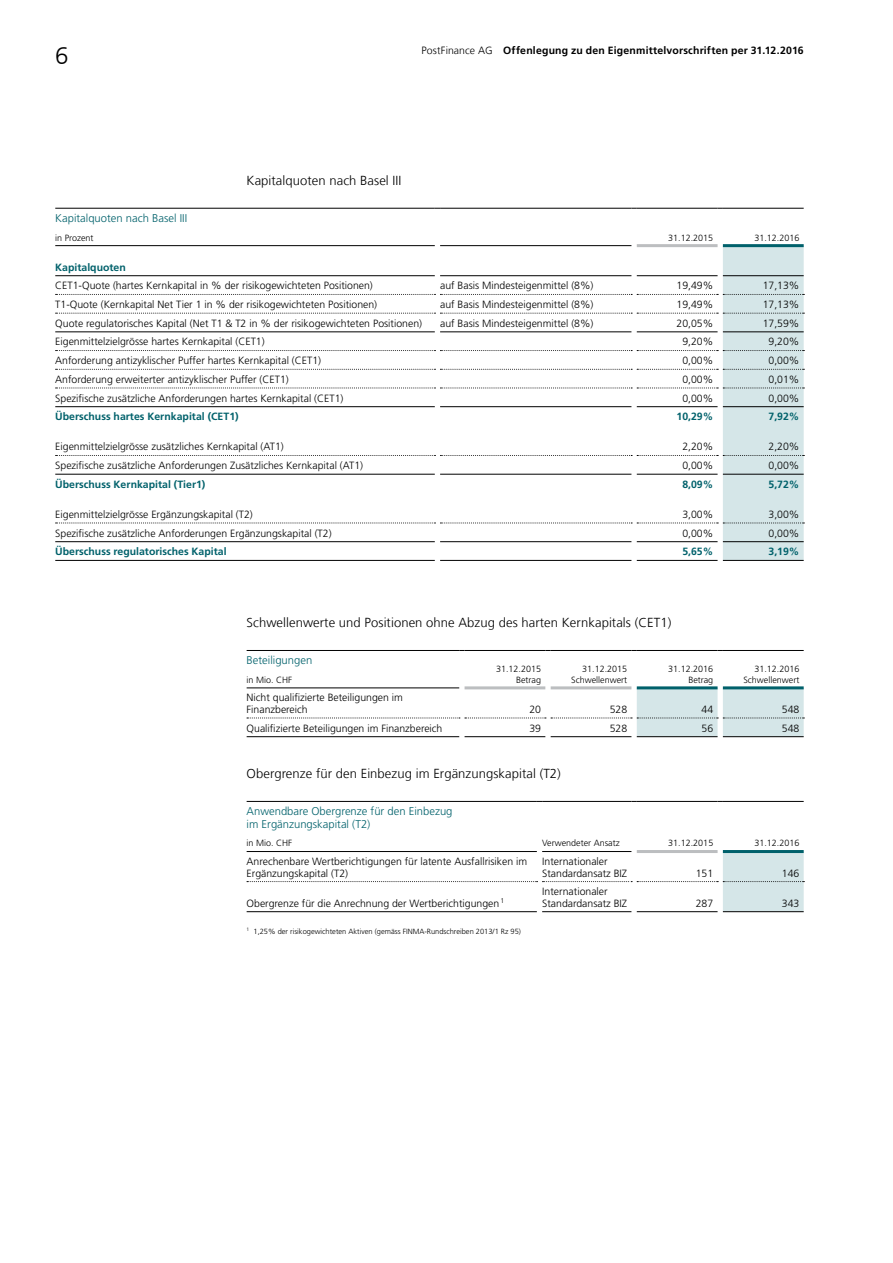
<style>
.page{position:relative;width:893px;height:1263px;background:#fff}
.page>*{position:absolute;margin:0;border:0;box-sizing:border-box;transform-origin:0 0}
.t1{font:300 24px "Frutiger LT Com";color:#000}
.t2{font:300 13.05px "Frutiger LT Com";letter-spacing:.005em;color:#000}
.t3{font:300 11.25px/12.8px "Frutiger LT Std";color:#00616b}
.t4{font:300 10.5px/12px "Frutiger LT Std";color:#000}
.t5{font:700 10.5px "Frutiger LT Std";color:#00616b}
.t6{font:700 10.5px "Frutiger LT Com";letter-spacing:.015em;color:#000}
.t7{font:300 9px/10.5px "Frutiger LT Std";color:#000;text-align:right}
.t8{font:300 7.5px "Frutiger LT Std";color:#000}
.s1{font-weight:300}
</style>
<div class="page">
<hr style="left:55px;top:208px;width:380px;height:1px;background:#000">
<hr style="left:440px;top:208px;width:191px;height:1px;background:#000">
<hr style="left:637px;top:208px;width:81px;height:1px;background:#000">
<hr style="left:723px;top:208px;width:81px;height:1px;background:#000">
<hr style="left:55px;top:245px;width:380px;height:1px;background:#000">
<hr style="left:440px;top:245px;width:191px;height:1px;background:#000">
<hr style="left:55px;top:275px;width:380px;height:1px;background:#000">
<hr style="left:55px;top:332px;width:380px;height:1px;background:#000">
<hr style="left:55px;top:406px;width:380px;height:1px;background:#000">
<hr style="left:55px;top:474px;width:380px;height:1px;background:#000">
<hr style="left:55px;top:541px;width:380px;height:1px;background:#000">
<hr style="left:55px;top:560px;width:380px;height:1px;background:#000">
<hr style="left:440px;top:560px;width:191px;height:1px;background:#000">
<hr style="left:637px;top:560px;width:81px;height:1px;background:#000">
<hr style="left:723px;top:560px;width:81px;height:1px;background:#000">
<hr style="left:723px;top:244px;width:81px;height:3px;background:#00616b">
<svg style="left:56px;top:246px;width:748px;height:314px"></svg>
<hr style="left:637px;top:244px;width:81px;height:3px;background:#bcbec0">
<svg style="left:247px;top:686px;width:476px;height:2px"></svg>
<hr style="left:247px;top:650px;width:212px;height:1px;background:#000">
<hr style="left:465px;top:650px;width:80px;height:1px;background:#000">
<hr style="left:551px;top:650px;width:80px;height:1px;background:#000">
<hr style="left:637px;top:650px;width:81px;height:1px;background:#000">
<hr style="left:723px;top:650px;width:81px;height:1px;background:#000">
<hr style="left:637px;top:686px;width:81px;height:3px;background:#00616b">
<hr style="left:723px;top:686px;width:81px;height:3px;background:#00616b">
<svg style="left:247px;top:688px;width:557px;height:49px"></svg>
<hr style="left:465px;top:686px;width:80px;height:3px;background:#bcbec0">
<hr style="left:551px;top:686px;width:80px;height:3px;background:#bcbec0">
<svg style="left:247px;top:850px;width:557px;height:63px"></svg>
<hr style="left:247px;top:801px;width:290px;height:1px;background:#000">
<hr style="left:542px;top:801px;width:89px;height:1px;background:#000">
<hr style="left:637px;top:801px;width:81px;height:1px;background:#000">
<hr style="left:723px;top:801px;width:81px;height:1px;background:#000">
<hr style="left:723px;top:850px;width:81px;height:3px;background:#00616b">
<svg style="left:247px;top:851px;width:557px;height:61px"></svg>
<hr style="left:637px;top:850px;width:81px;height:3px;background:#bcbec0">
<h1 class="t1" style="left:55px;top:41px;width:15px">6</h1>
<p class="t6" style="left:421px;top:44px;width:384px"><span class="s1">PostFinance AG</span> Offenlegung zu den Eigenmittelvorschriften per 31.12.2016</p>
<p class="t2" style="left:247px;top:173px;width:156px">Kapitalquoten nach Basel III</p>
<p class="t3" style="left:55px;top:212px;width:133px">Kapitalquoten nach Basel III</p>
<p class="t7" style="left:55px;top:232px;width:40px">in Prozent</p>
<p class="t7" style="left:668px;top:232px;width:47px">31.12.2015</p>
<p class="t7" style="left:754px;top:232px;width:47px">31.12.2016</p>
<p class="t5" style="left:55px;top:261px;width:72px">Kapitalquoten</p>
<p class="t4" style="left:55px;top:280px;width:319px">CET1-Quote (hartes Kernkapital in % der risikogewichteten Positionen)</p>
<p class="t4" style="left:440px;top:280px;width:155px">auf Basis Mindesteigenmittel (8%)</p>
<p class="t4" style="left:676px;top:280px;width:38px">19,49%</p>
<p class="t4" style="left:763px;top:280px;width:38px">17,13%</p>
<p class="t4" style="left:55px;top:299px;width:323px">T1-Quote (Kernkapital Net Tier 1 in % der risikogewichteten Positionen)</p>
<p class="t4" style="left:440px;top:299px;width:155px">auf Basis Mindesteigenmittel (8%)</p>
<p class="t4" style="left:676px;top:299px;width:38px">19,49%</p>
<p class="t4" style="left:763px;top:299px;width:38px">17,13%</p>
<p class="t4" style="left:55px;top:317px;width:368px">Quote regulatorisches Kapital (Net T1 &amp; T2 in % der risikogewichteten Positionen)</p>
<p class="t4" style="left:440px;top:317px;width:155px">auf Basis Mindesteigenmittel (8%)</p>
<p class="t4" style="left:676px;top:317px;width:38px">20,05%</p>
<p class="t4" style="left:763px;top:317px;width:38px">17,59%</p>
<p class="t4" style="left:55px;top:336px;width:211px">Eigenmittelzielgrösse hartes Kernkapital (CET1)</p>
<p class="t4" style="left:682px;top:336px;width:32px">9,20%</p>
<p class="t4" style="left:768px;top:336px;width:32px">9,20%</p>
<p class="t4" style="left:55px;top:355px;width:267px">Anforderung antizyklischer Puffer hartes Kernkapital (CET1)</p>
<p class="t4" style="left:682px;top:355px;width:32px">0,00%</p>
<p class="t4" style="left:768px;top:355px;width:32px">0,00%</p>
<p class="t4" style="left:55px;top:373px;width:235px">Anforderung erweiterter antizyklischer Puffer (CET1)</p>
<p class="t4" style="left:682px;top:373px;width:32px">0,00%</p>
<p class="t4" style="left:768px;top:373px;width:32px">0,01%</p>
<p class="t4" style="left:55px;top:392px;width:290px">Spezifische zusätzliche Anforderungen hartes Kernkapital (CET1)</p>
<p class="t4" style="left:682px;top:392px;width:32px">0,00%</p>
<p class="t4" style="left:768px;top:392px;width:32px">0,00%</p>
<p class="t5" style="left:55px;top:410px;width:185px">Überschuss hartes Kernkapital (CET1)</p>
<p class="t5" style="left:676px;top:410px;width:38px">10,29%</p>
<p class="t5" style="left:768px;top:410px;width:32px">7,92%</p>
<p class="t4" style="left:55px;top:441px;width:230px">Eigenmittelzielgrösse zusätzliches Kernkapital (AT1)</p>
<p class="t4" style="left:682px;top:441px;width:32px">2,20%</p>
<p class="t4" style="left:768px;top:441px;width:32px">2,20%</p>
<p class="t4" style="left:55px;top:460px;width:309px">Spezifische zusätzliche Anforderungen Zusätzliches Kernkapital (AT1)</p>
<p class="t4" style="left:682px;top:460px;width:32px">0,00%</p>
<p class="t4" style="left:768px;top:460px;width:32px">0,00%</p>
<p class="t5" style="left:55px;top:478px;width:152px">Überschuss Kernkapital (Tier1)</p>
<p class="t5" style="left:682px;top:478px;width:32px">8,09%</p>
<p class="t5" style="left:768px;top:478px;width:32px">5,72%</p>
<p class="t4" style="left:55px;top:508px;width:199px">Eigenmittelzielgrösse Ergänzungskapital (T2)</p>
<p class="t4" style="left:682px;top:508px;width:32px">3,00%</p>
<p class="t4" style="left:768px;top:508px;width:32px">3,00%</p>
<p class="t4" style="left:55px;top:527px;width:278px">Spezifische zusätzliche Anforderungen Ergänzungskapital (T2)</p>
<p class="t4" style="left:682px;top:527px;width:32px">0,00%</p>
<p class="t4" style="left:768px;top:527px;width:32px">0,00%</p>
<p class="t5" style="left:55px;top:545px;width:173px">Überschuss regulatorisches Kapital</p>
<p class="t5" style="left:682px;top:545px;width:32px">5,65%</p>
<p class="t5" style="left:768px;top:545px;width:32px">3,19%</p>
<p class="t2" style="left:247px;top:615px;width:426px">Schwellenwerte und Positionen ohne Abzug des harten Kernkapitals (CET1)</p>
<p class="t3" style="left:247px;top:654px;width:67px">Beteiligungen</p>
<p class="t7" style="left:496px;top:664px;width:47px">31.12.2015<br>Betrag</p>
<p class="t7" style="left:571px;top:664px;width:57px">31.12.2015<br>Schwellenwert</p>
<p class="t7" style="left:668px;top:664px;width:47px">31.12.2016<br>Betrag</p>
<p class="t7" style="left:754px;top:664px;width:47px">31.12.2016</p>
<p class="t7" style="left:247px;top:674px;width:47px">in Mio. CHF</p>
<p class="t7" style="left:743px;top:674px;width:57px">Schwellenwert</p>
<p class="t4" style="left:247px;top:691px;width:158px">Nicht qualifizierte Beteiligungen im<br>Finanzbereich</p>
<p class="t4" style="left:529px;top:703px;width:13px">20</p>
<p class="t4" style="left:610px;top:703px;width:19px">528</p>
<p class="t4" style="left:702px;top:703px;width:13px">44</p>
<p class="t4" style="left:782px;top:703px;width:19px">548</p>
<p class="t4" style="left:247px;top:722px;width:197px">Qualifizierte Beteiligungen im Finanzbereich</p>
<p class="t4" style="left:529px;top:722px;width:13px">39</p>
<p class="t4" style="left:610px;top:722px;width:19px">528</p>
<p class="t4" style="left:702px;top:722px;width:13px">56</p>
<p class="t4" style="left:782px;top:722px;width:19px">548</p>
<p class="t2" style="left:247px;top:766px;width:316px">Obergrenze für den Einbezug im Ergänzungskapital (T2)</p>
<p class="t3" style="left:247px;top:805px;width:207px">Anwendbare Obergrenze für den Einbezug im Ergänzungskapital (T2)</p>
<p class="t7" style="left:247px;top:838px;width:47px">in Mio. CHF</p>
<p class="t7" style="left:542px;top:838px;width:79px">Verwendeter Ansatz</p>
<p class="t7" style="left:668px;top:838px;width:47px">31.12.2015</p>
<p class="t7" style="left:754px;top:838px;width:47px">31.12.2016</p>
<p class="t4" style="left:247px;top:855px;width:282px">Anrechenbare Wertberichtigungen für latente Ausfallrisiken im<br>Ergänzungskapital (T2)</p>
<p class="t4" style="left:542px;top:855px;width:86px">Internationaler<br>Standardansatz BIZ</p>
<p class="t4" style="left:696px;top:867px;width:19px">151</p>
<p class="t4" style="left:782px;top:867px;width:19px">146</p>
<p class="t4" style="left:247px;top:897px;width:259px">Obergrenze für die Anrechnung der Wertberichtigungen <sup>1</sup></p>
<p class="t4" style="left:542px;top:885px;width:86px">Internationaler<br>Standardansatz BIZ</p>
<p class="t8" style="left:247px;top:927px;width:276px"><sup>1</sup> 1,25% der risikogewichteten Aktiven (gemäss FINMA-Rundschreiben 2013/1 Rz 95)</p>
<p class="t4" style="left:696px;top:897px;width:19px">287</p>
<p class="t4" style="left:782px;top:897px;width:19px">343</p>
</div>
